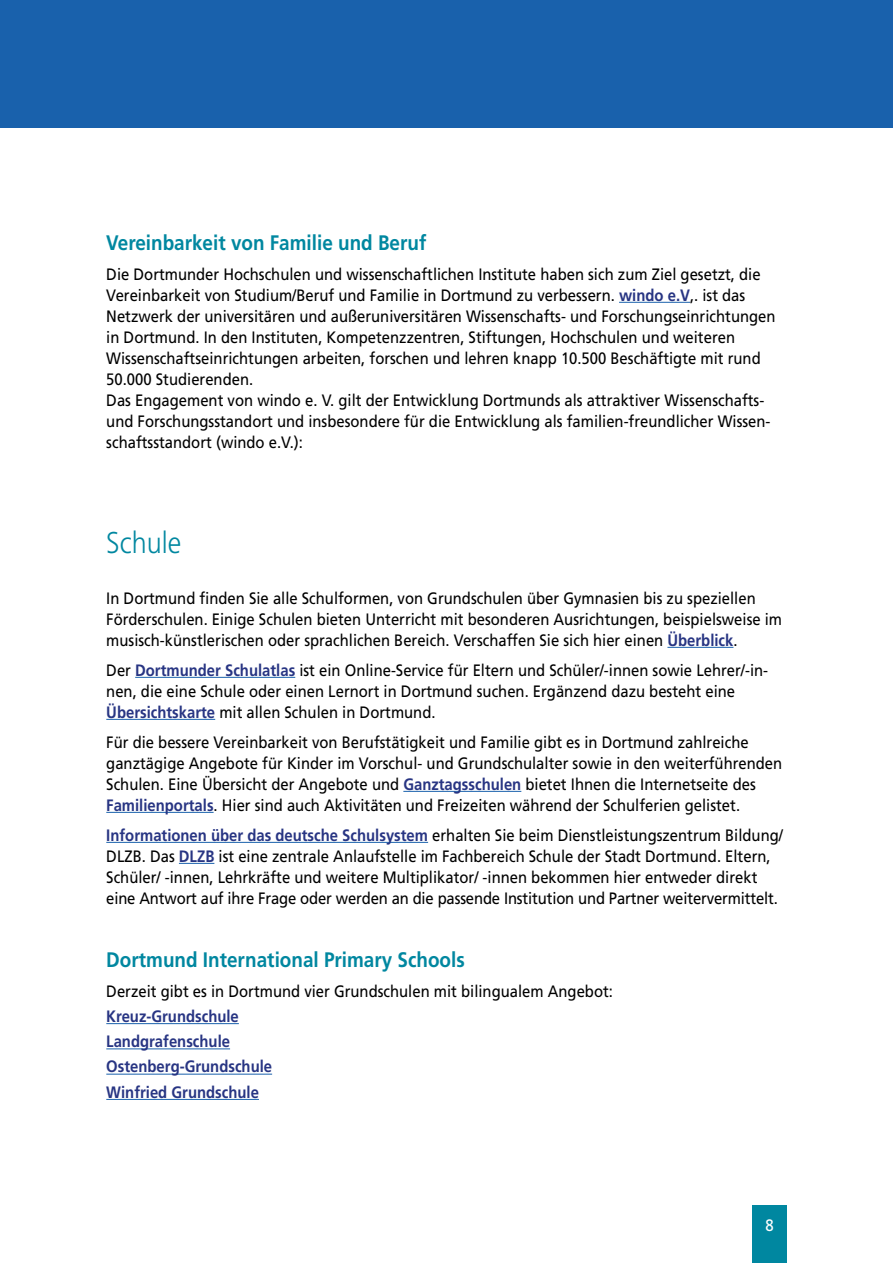
<style>
.page{position:relative;width:893px;height:1263px;background:#fff}
.page>*{position:absolute;margin:0;border:0;box-sizing:border-box;transform-origin:0 0}
.t1{font:300 30px "Frutiger LT";color:#0087a0;scale:.9 1}
.t2{font:700 21px "Frutiger LT";color:#0087a0;scale:.9 1}
.t3{font:16.5px/21px "Frutiger LT";color:#000;scale:.9 1}
.t4{font:700 16.5px/25.2px "Frutiger LT";color:#283583;scale:.9 1}
.t5{font:16.5px "Frutiger LT";color:#fff;scale:.9 1}
.s1{font-weight:700;color:#283583}
</style>
<div class="page">
<div style="left:0;top:0;width:893px;height:128px;background:#1961ac"></div>
<div style="left:753px;top:1205px;width:34px;height:58px;background:#0087a0"></div>
<hr style="left:619px;top:302px;width:71px;height:1px;background:#1961ac">
<hr style="left:667px;top:647px;width:66px;height:1px;background:#1961ac">
<hr style="left:135px;top:677px;width:160px;height:1px;background:#1961ac">
<hr style="left:106px;top:719px;width:109px;height:1px;background:#1961ac">
<hr style="left:403px;top:791px;width:118px;height:1px;background:#1961ac">
<hr style="left:106px;top:812px;width:108px;height:1px;background:#1961ac">
<hr style="left:106px;top:842px;width:322px;height:1px;background:#1961ac">
<hr style="left:179px;top:863px;width:35px;height:1px;background:#1961ac">
<hr style="left:106px;top:1023px;width:133px;height:1px;background:#1961ac">
<hr style="left:106px;top:1048px;width:124px;height:1px;background:#1961ac">
<hr style="left:106px;top:1074px;width:166px;height:1px;background:#1961ac">
<hr style="left:106px;top:1099px;width:153px;height:1px;background:#1961ac">
<p class="t2" style="left:106px;top:230px;width:357px">Vereinbarkeit von Familie und Beruf</p>
<p class="t3" style="left:106px;top:263px;width:745px">Die Dortmunder Hochschulen und wissenschaftlichen Institute haben sich zum Ziel gesetzt, die Vereinbarkeit von Studium/Beruf und Familie in Dortmund zu verbessern. <span class="s1">windo e.V</span>,. ist das Netzwerk der universitären und außeruniversitären Wissenschafts- und Forschungseinrichtungen in Dortmund. In den Instituten, Kompetenzzentren, Stiftungen, Hochschulen und weiteren Wissenschaftseinrichtungen arbeiten, forschen und lehren knapp 10.500 Beschäftigte mit rund 50.000 Studierenden.<br>Das Engagement von windo e. V. gilt der Entwicklung Dortmunds als attraktiver Wissenschafts&shy;und Forschungsstandort und insbesondere für die Entwicklung als familien-freundlicher Wissen&shy;schaftsstandort (windo e.V.):</p>
<h1 class="t1" style="left:106px;top:525px;width:85px">Schule</h1>
<p class="t3" style="left:106px;top:587px;width:752px">In Dortmund finden Sie alle Schulformen, von Grundschulen über Gymnasien bis zu speziellen<br>Förderschulen. Einige Schulen bieten Unterricht mit besonderen Ausrichtungen, beispielsweise im musisch-künstlerischen oder sprachlichen Bereich. Verschaffen Sie sich hier einen <span class="s1">Überblick</span>.</p>
<p class="t3" style="left:106px;top:659px;width:737px">Der <span class="s1">Dortmunder Schulatlas</span> ist ein Online-Service für Eltern und Schüler/-innen sowie Lehrer/-in&shy;nen, die eine Schule oder einen Lernort in Dortmund suchen. Ergänzend dazu besteht eine<br><span class="s1">Übersichtskarte</span> mit allen Schulen in Dortmund.</p>
<p class="t3" style="left:106px;top:731px;width:752px">Für die bessere Vereinbarkeit von Berufstätigkeit und Familie gibt es in Dortmund zahlreiche ganztägige Angebote für Kinder im Vorschul- und Grundschulalter sowie in den weiterführenden Schulen. Eine Übersicht der Angebote und <span class="s1">Ganztagsschulen</span> bietet Ihnen die Internetseite des <span class="s1">Familienportals</span>. Hier sind auch Aktivitäten und Freizeiten während der Schulferien gelistet.</p>
<p class="t3" style="left:106px;top:824px;width:753px"><span class="s1">Informationen über das deutsche Schulsystem</span> erhalten Sie beim Dienstleistungszentrum Bildung/ DLZB. Das <span class="s1">DLZB</span> ist eine zentrale Anlaufstelle im Fachbereich Schule der Stadt Dortmund. Eltern, Schüler/ -innen, Lehrkräfte und weitere Multiplikator/ -innen bekommen hier entweder direkt eine Antwort auf ihre Frage oder werden an die passende Institution und Partner weitervermittelt.</p>
<p class="t2" style="left:106px;top:947px;width:400px">Dortmund International Primary Schools</p>
<p class="t3" style="left:106px;top:980px;width:564px">Derzeit gibt es in Dortmund vier Grundschulen mit bilingualem Angebot:</p>
<p class="t4" style="left:106px;top:1004px;width:186px">Kreuz-Grundschule<br>Landgrafenschule<br>Ostenberg-Grundschule<br>Winfried Grundschule</p>
<p class="t5" style="left:765px;top:1215px;width:11px">8</p>
</div>
